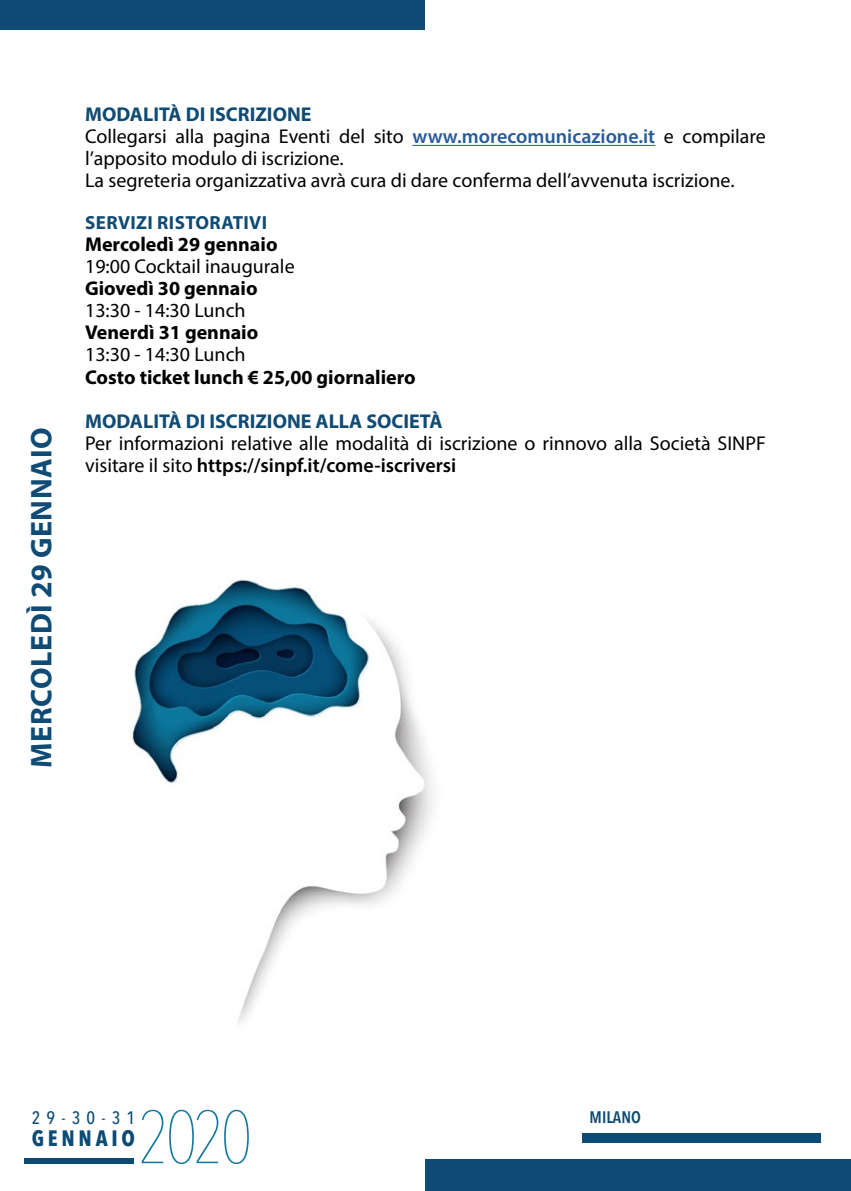
<style>
.page{position:relative;width:851px;height:1191px;background:#fff}
.page>*{position:absolute;margin:0;border:0;box-sizing:border-box;transform-origin:0 0}
.t1{font:200 condensed 74.2px "Avenir Next LT Pro";color:#12799d}
.t2{font:700 30px "Myriad Pro";letter-spacing:.02em;color:#0f4b74}
.t3{font:700 condensed 22.2px "Avenir Next LT Pro";letter-spacing:.17em;color:#0c4b74}
.t4{font:20px/22px "Myriad Pro";color:#000}
.t5{font:700 20px "Myriad Pro";color:#000}
.t6{font:700 20px "Myriad Pro";color:#0f4b74}
.t7{font:700 19px "Myriad Pro";letter-spacing:.02em;color:#0f4b74}
.t8{font:500 condensed 18px "Avenir Next LT Pro";color:#0c4b74}
.t9{font:600 condensed 16.6px "Avenir Next LT Pro";color:#0c4b74}
.s1{font-weight:700;color:#0f4b74}
.s2{font-weight:600;color:#275b9b}
.s3{font-weight:600}
</style>
<div class="page">
<div style="left:0;top:0;width:425px;height:29px;background:#0f4b74"></div>
<div style="left:425px;top:1158px;width:425px;height:33px;background:#0f4b74"></div>
<div style="left:582px;top:1133px;width:238px;height:10px;background:#0c4b74"></div>
<div style="left:25px;top:1158px;width:109px;height:5px;background:#0c4b74"></div>
<hr style="left:412px;top:145px;width:243px;height:1px;background:#275b9b">
<img style="left:132px;top:579px;width:301px;height:444px">
<h2 class="t2" style="left:22px;top:767px;width:342px;rotate:-90deg">MERCOLEDÌ 29 GENNAIO</h2>
<p class="t4" style="left:85px;top:103px;width:682px"><span class="s1">MODALITÀ DI ISCRIZIONE<br></span>Collegarsi alla pagina Eventi del sito <span class="s2">www.morecomunicazione.it</span> e compilare l’apposito modulo di iscrizione.<br>La segreteria organizzativa avrà cura di dare conferma dell’avvenuta iscrizione.</p>
<p class="t7" style="left:85px;top:211px;width:183px">SERVIZI RISTORATIVI</p>
<p class="t5" style="left:85px;top:232px;width:194px">Mercoledì 29 gennaio</p>
<p class="t4" style="left:85px;top:255px;width:211px">19:00 Cocktail inaugurale</p>
<p class="t5" style="left:85px;top:276px;width:174px">Giovedì 30 gennaio</p>
<p class="t4" style="left:85px;top:299px;width:162px">13:30 - 14:30 Lunch</p>
<p class="t5" style="left:85px;top:320px;width:175px">Venerdì 31 gennaio</p>
<p class="t4" style="left:85px;top:343px;width:162px">13:30 - 14:30 Lunch</p>
<p class="t5" style="left:85px;top:364px;width:332px">Costo ticket lunch € 25,00 giornaliero</p>
<p class="t6" style="left:85px;top:408px;width:359px">MODALITÀ DI ISCRIZIONE ALLA SOCIETÀ</p>
<p class="t4" style="left:85px;top:431px;width:682px">Per informazioni relative alle modalità di iscrizione o rinnovo alla Società SINPF visitare il sito <span class="s3">https://sinpf.it/come-iscriversi</span></p>
<h1 class="t1" style="left:138px;top:1093px;width:117px">2020</h1>
<p class="t8" style="left:32px;top:1106px;width:105px">29-30-31</p>
<p class="t3" style="left:32px;top:1124px;width:105px">GENNAIO</p>
<p class="t9" style="left:589px;top:1107px;width:53px">MILANO</p>
</div>
